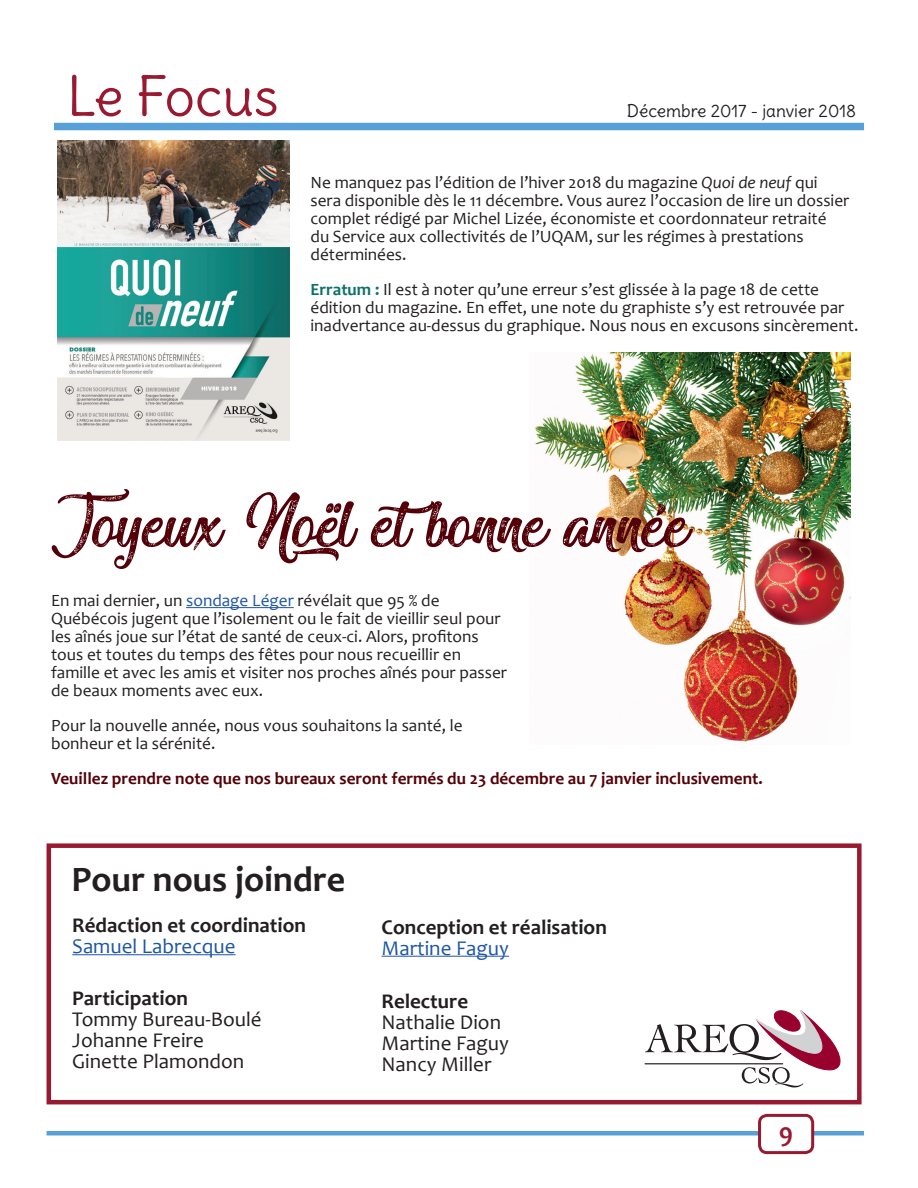
<style>
.page{position:relative;width:918px;height:1188px;background:#fff}
.page>*{position:absolute;margin:0;border:0;box-sizing:border-box;transform-origin:0 0}
.t1{font:90px "Miraculous&Christmas";color:#540008}
.t2{font:54px "Delius";color:#991a30}
.t3{font:700 36px "Candara";color:#231f20}
.t4{font:700 27px "Candara";color:#991a30}
.t5{font:21px/21px "Candara";color:#231f20}
.t6{font:700 21px "Candara";color:#231f20}
.t7{font:21px "Candara";color:#1e56a6}
.t8{font:17.25px/18px "Candara";color:#231f20}
.t9{font:700 17.25px "Candara";color:#540008}
.t10{font:17.25px "Delius";color:#231f20}
.s1{font-style:italic}
.s2{font-weight:700;color:#0d716a}
.s3{color:#1e56a6}
</style>
<div class="page">
<div style="left:47px;top:843px;width:815px;height:261px;border:4px solid #991a30"></div>
<svg style="left:645px;top:1010px;width:195px;height:77px"></svg>
<hr style="left:382px;top:956px;width:127px;height:1px;background:#1e56a6">
<div style="left:47px;top:1131px;width:817px;height:5px;background:#58a1d8"></div>
<div style="left:760px;top:1115px;width:53px;height:38px;background:#fff;border-radius:7px"></div>
<div style="left:758px;top:1114px;width:56px;height:40px;border:3px solid #991a30;border-radius:7px"></div>
<div style="left:54px;top:123px;width:810px;height:7px;background:#58a1d8"></div>
<hr style="left:72px;top:955px;width:164px;height:1px;background:#1e56a6">
<hr style="left:186px;top:607px;width:108px;height:1px;background:#1e56a6">
<img style="left:57px;top:141px;width:232px;height:300px">
<img style="left:534px;top:353px;width:317px;height:389px">
<h2 class="t2" style="left:67px;top:62px;width:213px">Le Focus</h2>
<p class="t10" style="left:627px;top:100px;width:231px">Décembre 2017 - janvier 2018</p>
<p class="t8" style="left:311px;top:173px;width:540px">Ne manquez pas l’édition de l’hiver 2018 du magazine <span class="s1">Quoi de neuf</span> qui sera disponible dès le 11 décembre. Vous aurez l’occasion de lire un dossier complet rédigé par Michel Lizée, économiste et coordonnateur retraité du Service aux collectivités de l’UQAM, sur les régimes à prestations déterminées.</p>
<p class="t8" style="left:311px;top:280px;width:549px"><span class="s2">Erratum :</span> Il est à noter qu’une erreur s’est glissée à la page 18 de cette édition du magazine. En effet, une note du graphiste s’y est retrouvée par inadvertance au-dessus du graphique. Nous nous en excusons sincèrement.</p>
<h1 class="t1" style="left:51px;top:477px;width:640px">Joyeux Noël et bonne année</h1>
<p class="t8" style="left:51px;top:592px;width:457px">En mai dernier, un <span class="s3">sondage Léger</span> révélait que 95 % de Québécois jugent que l’isolement ou le fait de vieillir seul pour les aînés joue sur l’état de santé de ceux-ci. Alors, profitons tous et toutes du temps des fêtes pour nous recueillir en famille et avec les amis et visiter nos proches aînés pour passer de beaux moments avec eux.</p>
<p class="t8" style="left:51px;top:717px;width:413px">Pour la nouvelle année, nous vous souhaitons la santé, le bonheur et la sérénité.</p>
<p class="t9" style="left:51px;top:768px;width:713px">Veuillez prendre note que nos bureaux seront fermés du 23 décembre au 7 janvier inclusivement.</p>
<h3 class="t3" style="left:72px;top:857px;width:275px">Pour nous joindre</h3>
<p class="t6" style="left:72px;top:912px;width:235px">Rédaction et coordination</p>
<p class="t7" style="left:72px;top:933px;width:165px">Samuel Labrecque</p>
<p class="t6" style="left:72px;top:985px;width:117px">Participation</p>
<p class="t5" style="left:72px;top:1008px;width:191px">Tommy Bureau-Boulé<br>Johanne Freire<br>Ginette Plamondon</p>
<p class="t6" style="left:382px;top:914px;width:227px">Conception et réalisation</p>
<p class="t7" style="left:382px;top:935px;width:129px">Martine Faguy</p>
<p class="t6" style="left:382px;top:988px;width:88px">Relecture</p>
<p class="t5" style="left:382px;top:1011px;width:129px">Nathalie Dion<br>Martine Faguy<br>Nancy Miller</p>
<h3 class="t4" style="left:779px;top:1116px;width:16px">9</h3>
</div>
